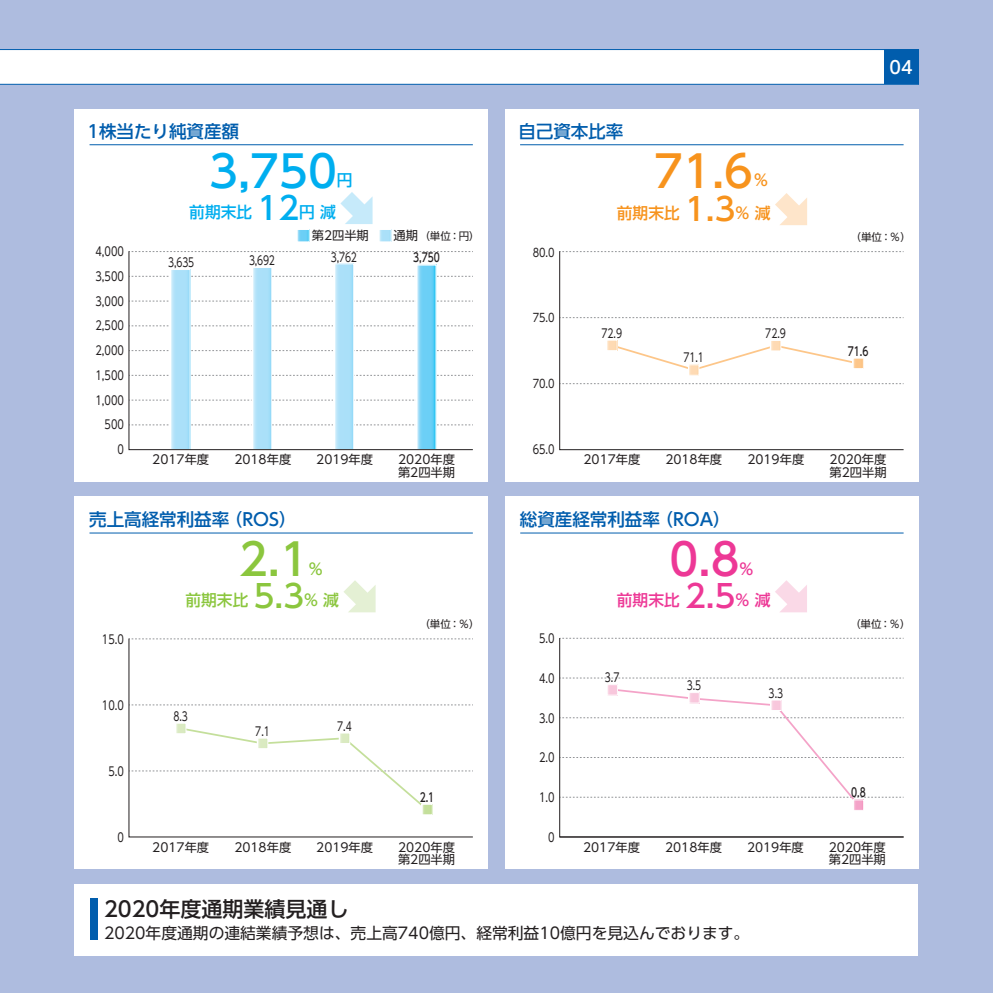
<style>
.page{position:relative;width:993px;height:993px;background:#fff}
.page>*{position:absolute;margin:0;border:0;box-sizing:border-box;transform-origin:0 0}
.t1{font:500 43.75px "UD Shin Go Pro";color:#00aeef}
.t2{font:500 43.75px "UD Shin Go Pro";color:#f7931d}
.t3{font:500 43.75px "UD Shin Go Pro";color:#8bc63e}
.t4{font:500 43.75px "UD Shin Go Pro";color:#ed3896}
.t5{font:500 21px "UD Shin Go Pro";color:#231f20}
.t6{font:500 17.5px "UD Shin Go Pro";color:#015dad}
.t7{font:500 17.5px "UD Shin Go Pro";color:#fff}
.t8{font:15.75px "UD Shin Go Pro";color:#231f20}
.t9{font:500 15.75px/32.9px "UD Shin Go Pro";color:#f7931d;text-align:right}
.t10{font:500 15.75px "UD Shin Go Pro";color:#8bc63e}
.t11{font:500 15.75px/31.8px "UD Shin Go Pro";color:#ed3896}
.t12{font:500 15.75px "UD Shin Go Pro";color:#00aeef}
.t13{font:12.25px/12.2px "UD Shin Go Pro";color:#231f20}
.t14{font:12.25px "UD Shin Go Pro";color:#231f20;scale:.8 1}
.t15{font:12.25px "UD Shin Go Pro";color:#231f20;scale:.75 1}
.t16{font:500 12.25px "UD Shin Go Pro";color:#231f20;scale:.75 1}
.t17{font:11.55px "UD Shin Go Pro";color:#231f20;scale:.84 1}
.t18{font:10.5px "UD Shin Go Pro";color:#231f20}
.s1{font-size:31.5px}
</style>
<div class="page">
<div style="left:0;top:0;width:992px;height:992px;background:#aebcdf"></div>
<svg style="left:0;top:49px;width:918px;height:36px;background:#eff5fa"></svg>
<div style="left:74px;top:496px;width:413px;height:372px;background:#fff"></div>
<div style="left:74px;top:109px;width:413px;height:372px;background:#fff"></div>
<div style="left:505px;top:496px;width:413px;height:372px;background:#fff"></div>
<div style="left:505px;top:109px;width:413px;height:372px;background:#fff"></div>
<div style="left:883px;top:50px;width:35px;height:34px;background:#015dad"></div>
<svg style="left:128px;top:638px;width:345px;height:199px"></svg>
<svg style="left:559px;top:251px;width:344px;height:199px"></svg>
<svg style="left:559px;top:637px;width:344px;height:199px"></svg>
<hr style="left:559px;top:836px;width:344px;height:1px;background:#231f20">
<div style="left:74px;top:883px;width:844px;height:72px;background:#fff"></div>
<svg style="left:128px;top:251px;width:345px;height:199px"></svg>
<hr style="left:89px;top:144px;width:383px;height:1px;background:#015dad">
<div style="left:90px;top:898px;width:7px;height:41px;background:#015dad"></div>
<svg style="left:775px;top:193px;width:31px;height:32px"></svg>
<hr style="left:520px;top:144px;width:383px;height:1px;background:#015dad">
<hr style="left:89px;top:532px;width:383px;height:1px;background:#015dad">
<hr style="left:520px;top:532px;width:383px;height:1px;background:#015dad">
<svg style="left:775px;top:580px;width:31px;height:32px"></svg>
<svg style="left:380px;top:231px;width:9px;height:9px"></svg>
<div style="left:378px;top:229px;width:13px;height:13px;border:1px solid #fff"></div>
<svg style="left:298px;top:231px;width:9px;height:9px"></svg>
<div style="left:296px;top:229px;width:13px;height:13px;border:1px solid #fff"></div>
<svg style="left:340px;top:192px;width:32px;height:32px"></svg>
<svg style="left:343px;top:580px;width:32px;height:32px"></svg>
<svg style="left:129px;top:723px;width:344px;height:91px"></svg>
<div style="left:421px;top:803px;width:11px;height:11px;border:1px solid #fff"></div>
<svg style="left:559px;top:684px;width:344px;height:126px"></svg>
<div style="left:852px;top:799px;width:11px;height:11px;border:1px solid #fff"></div>
<svg style="left:606px;top:340px;width:257px;height:35px"></svg>
<div style="left:852px;top:358px;width:11px;height:11px;border:1px solid #fff"></div>
<h3 class="t6" style="left:87px;top:117px;width:153px">1株当たり純資産額</h3>
<p class="t14" style="left:95px;top:241px;width:37px">4,000</p>
<p class="t14" style="left:95px;top:266px;width:37px">3,500</p>
<p class="t14" style="left:95px;top:291px;width:37px">3,000</p>
<p class="t14" style="left:95px;top:316px;width:37px">2,500</p>
<p class="t14" style="left:95px;top:340px;width:37px">2,000</p>
<p class="t14" style="left:95px;top:365px;width:37px">1,500</p>
<p class="t14" style="left:95px;top:390px;width:37px">1,000</p>
<p class="t14" style="left:104px;top:415px;width:26px">500</p>
<p class="t14" style="left:117px;top:439px;width:10px">0</p>
<h1 class="t1" style="left:209px;top:136px;width:129px">3,750</h1>
<p class="t12" style="left:337px;top:167px;width:17px">円</p>
<p class="t12" style="left:189px;top:199px;width:148px">前期末比 <span class="s1">12</span>円減</p>
<p class="t15" style="left:168px;top:252px;width:36px">3,635</p>
<p class="t15" style="left:249px;top:250px;width:36px">3,692</p>
<p class="t13" style="left:312px;top:229px;width:108px">第2四半期　　通期</p>
<p class="t18" style="left:419px;top:228px;width:62px">（単位：円）</p>
<p class="t15" style="left:331px;top:247px;width:36px">3,762</p>
<p class="t16" style="left:413px;top:248px;width:37px">3,750</p>
<p class="t13" style="left:152px;top:453px;width:58px">2017年度</p>
<p class="t13" style="left:234px;top:453px;width:58px">2018年度</p>
<p class="t13" style="left:316px;top:453px;width:58px">2019年度</p>
<p class="t13" style="left:398px;top:453px;width:59px">2020年度第2四半期</p>
<h3 class="t6" style="left:89px;top:505px;width:209px">売上高経常利益率（ROS）</h3>
<h1 class="t3" style="left:239px;top:524px;width:71px">2.1</h1>
<p class="t10" style="left:309px;top:555px;width:15px">%</p>
<p class="t10" style="left:185px;top:587px;width:155px">前期末比 <span class="s1">5.3</span>% 減</p>
<p class="t18" style="left:419px;top:615px;width:62px">（単位：％）</p>
<h3 class="t6" style="left:518px;top:117px;width:106px">自己資本比率</h3>
<p class="t17" style="left:532px;top:243px;width:28px">80.0</p>
<p class="t17" style="left:532px;top:308px;width:28px">75.0</p>
<p class="t17" style="left:532px;top:374px;width:28px">70.0</p>
<h1 class="t2" style="left:654px;top:136px;width:100px">71.6</h1>
<p class="t9" style="left:616px;top:163px;width:155px">％<br>前期末比 <span class="s1">1.3</span>% 減</p>
<p class="t15" style="left:601px;top:323px;width:29px">72.9</p>
<p class="t15" style="left:683px;top:347px;width:29px">71.1</p>
<p class="t15" style="left:765px;top:323px;width:29px">72.9</p>
<h3 class="t7" style="left:889px;top:53px;width:25px">04</h3>
<p class="t18" style="left:850px;top:228px;width:62px">（単位：％）</p>
<p class="t16" style="left:847px;top:341px;width:29px">71.6</p>
<p class="t14" style="left:532px;top:439px;width:29px">65.0</p>
<p class="t13" style="left:583px;top:453px;width:58px">2017年度</p>
<p class="t13" style="left:747px;top:453px;width:58px">2019年度</p>
<p class="t13" style="left:665px;top:453px;width:58px">2018年度</p>
<p class="t13" style="left:829px;top:453px;width:59px">2020年度第2四半期</p>
<h3 class="t6" style="left:519px;top:505px;width:212px">総資産経常利益率（ROA）</h3>
<h1 class="t4" style="left:669px;top:524px;width:71px">0.8</h1>
<p class="t11" style="left:616px;top:552px;width:155px;text-indent:123px">%前期末比 <span class="s1">2.5</span>% 減</p>
<p class="t18" style="left:849px;top:615px;width:62px">（単位：％）</p>
<p class="t14" style="left:102px;top:628px;width:29px">15.0</p>
<p class="t14" style="left:102px;top:694px;width:29px">10.0</p>
<p class="t14" style="left:108px;top:760px;width:21px">5.0</p>
<p class="t14" style="left:117px;top:826px;width:10px">0</p>
<p class="t15" style="left:173px;top:706px;width:21px">8.3</p>
<p class="t15" style="left:255px;top:721px;width:21px">7.1</p>
<p class="t13" style="left:152px;top:840px;width:58px">2017年度</p>
<p class="t13" style="left:234px;top:840px;width:58px">2018年度</p>
<p class="t15" style="left:337px;top:715px;width:21px">7.4</p>
<p class="t14" style="left:539px;top:628px;width:21px">5.0</p>
<p class="t14" style="left:539px;top:668px;width:21px">4.0</p>
<p class="t14" style="left:539px;top:708px;width:21px">3.0</p>
<p class="t14" style="left:539px;top:747px;width:21px">2.0</p>
<p class="t14" style="left:539px;top:787px;width:21px">1.0</p>
<p class="t15" style="left:604px;top:667px;width:21px">3.7</p>
<p class="t15" style="left:686px;top:675px;width:21px">3.5</p>
<p class="t15" style="left:768px;top:682px;width:21px">3.3</p>
<p class="t16" style="left:419px;top:787px;width:21px">2.1</p>
<p class="t16" style="left:850px;top:782px;width:21px">0.8</p>
<p class="t13" style="left:316px;top:840px;width:58px">2019年度</p>
<p class="t13" style="left:398px;top:840px;width:59px">2020年度第2四半期</p>
<p class="t14" style="left:548px;top:826px;width:10px">0</p>
<p class="t13" style="left:583px;top:840px;width:58px">2017年度</p>
<p class="t13" style="left:665px;top:840px;width:58px">2018年度</p>
<p class="t13" style="left:746px;top:840px;width:58px">2019年度</p>
<p class="t13" style="left:828px;top:840px;width:59px">2020年度第2四半期</p>
<h2 class="t5" style="left:104px;top:891px;width:246px">2020年度通期業績見通し</h2>
<p class="t8" style="left:104px;top:919px;width:646px">2020年度通期の連結業績予想は、売上高740億円、経常利益10億円を見込んでおります。</p>
</div>
